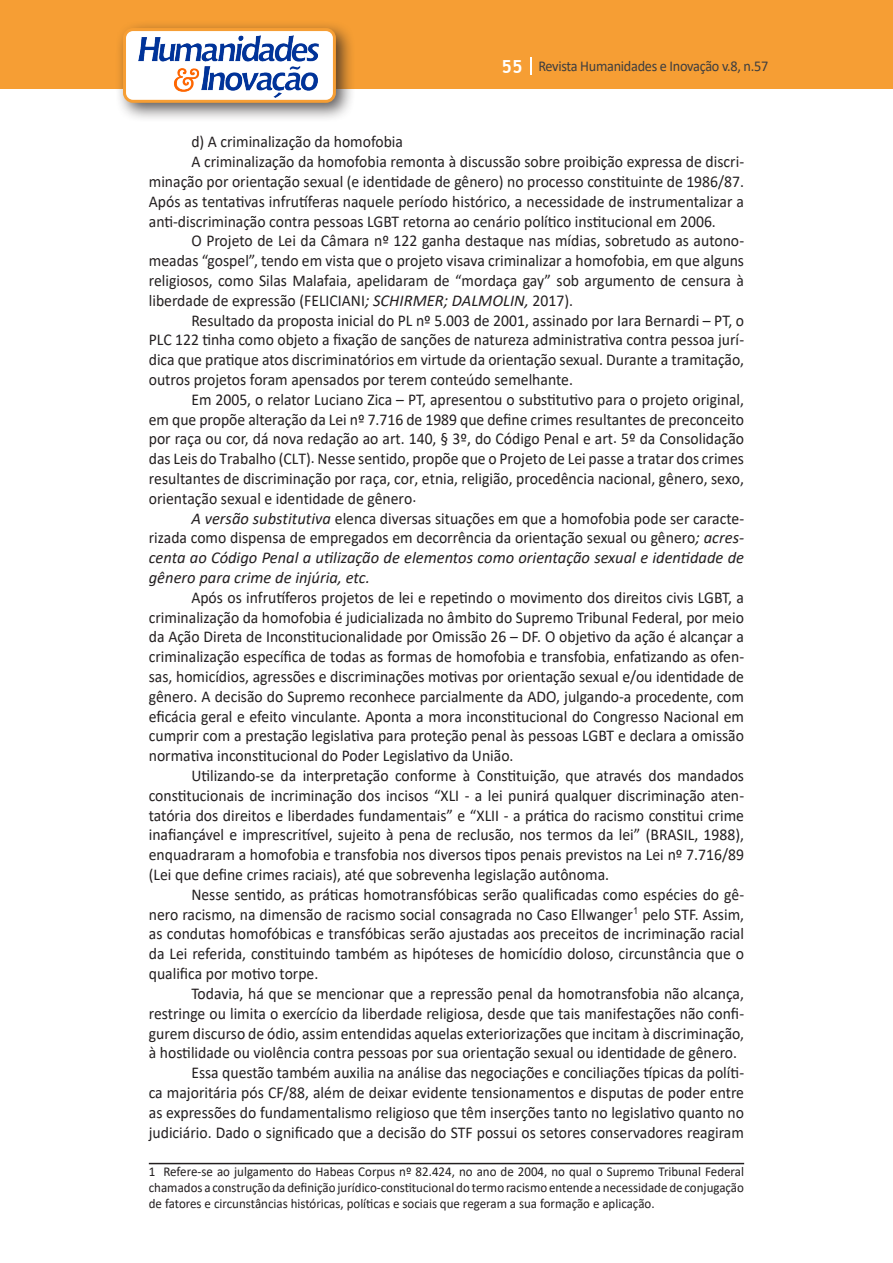
<style>
.page{position:relative;width:893px;height:1263px;background:#fff}
.page>*{position:absolute;margin:0;border:0;box-sizing:border-box;transform-origin:0 0}
.Texto{font:16.5px/19.8px "Calibri";color:#231f20;text-align:justify;scale:.95 1}
.Texto-2{font:italic 16.5px/19.8px "Calibri";color:#231f20;text-align:justify}
.t1{font:15px "Calibri";letter-spacing:-.02em;color:#3e3e3f;scale:.95 1}
.Rodapé{font:13.5px/16.2px "Calibri";color:#231f20;text-align:justify;scale:.96 1}
.s1{font-family:"Trebuchet MS";font-weight:700;font-size:18px;color:#fff}
.s2{font-style:italic}
.s3{font-style:normal}
</style>
<div class="page">
<div style="left:0;top:0;width:893px;height:88px;background:#f69e34"></div>
<svg style="left:530px;top:57px;width:2px;height:18px"></svg>
<div style="left:115px;top:20px;width:241px;height:103px;background:#231f20;opacity:.75"></div>
<div style="left:125px;top:30px;width:209px;height:71px;background:#fff;border-radius:9px"></div>
<img style="left:138px;top:35px;width:181px;height:62px">
<div style="left:123px;top:28px;width:213px;height:75px;border:3px solid #f69e34;border-radius:9px"></div>
<hr style="left:149px;top:1163px;width:595px;height:1px;background:#231f20">
<p class="t1" style="left:501px;top:56px;width:282px"><span class="s1">55</span> Revista Humanidades e Inovação v.8, n.57</p>
<p class="Texto" style="left:191px;top:132px;width:224px">d) A criminalização da homofobia</p>
<p class="Texto" style="left:149px;top:151px;width:628px;text-indent:43px">A criminalização da homofobia remonta à discussão sobre proibição expressa de discri&shy;minação por orientação sexual (e identidade de gênero) no processo constituinte de 1986/87.<br>Após as tentativas infrutíferas naquele período histórico, a necessidade de instrumentalizar a anti-discriminação contra pessoas LGBT retorna ao cenário político institucional em 2006.</p>
<p class="Texto" style="left:149px;top:231px;width:628px;text-indent:43px">O Projeto de Lei da Câmara nº 122 ganha destaque nas mídias, sobretudo as autono&shy;meadas “gospel”, tendo em vista que o projeto visava criminalizar a homofobia, em que alguns religiosos, como Silas Malafaia, apelidaram de “mordaça gay” sob argumento de censura à liberdade de expressão (FELICIANI<span class="s2">; SCHIRMER; DALMOLIN,</span> 2017).</p>
<p class="Texto" style="left:149px;top:310px;width:628px;text-indent:43px">Resultado da proposta inicial do PL nº 5.003 de 2001, assinado por Iara Bernardi – PT, o PLC 122 tinha como objeto a fixação de sanções de natureza administrativa contra pessoa jurí&shy;dica que pratique atos discriminatórios em virtude da orientação sexual. Durante a tramitação, outros projetos foram apensados por terem conteúdo semelhante.</p>
<p class="Texto" style="left:149px;top:389px;width:628px;text-indent:43px">Em 2005, o relator Luciano Zica – PT, apresentou o substitutivo para o projeto original, em que propõe alteração da Lei nº 7.716 de 1989 que define crimes resultantes de preconceito por raça ou cor, dá nova redação ao art. 140, § 3º, do Código Penal e art. 5º da Consolidação das Leis do Trabalho (CLT). Nesse sentido, propõe que o Projeto de Lei passe a tratar dos crimes resultantes de discriminação por raça, cor, etnia, religião, procedência nacional, gênero, sexo, orientação sexual e identidade de gênero.</p>
<p class="Texto-2" style="left:149px;top:507px;width:597px;text-indent:43px">A versão substitutiva <span class="s3">elenca diversas situações em que a homofobia pode ser caracte&shy;rizada como dispensa de empregados em decorrência da orientação sexual ou gênero</span>; acres&shy;centa ao Código Penal a utilização de elementos como orientação sexual e identidade de gênero para crime de injúria, etc.</p>
<p class="Texto" style="left:149px;top:587px;width:628px;text-indent:43px">Após os infrutíferos projetos de lei e repetindo o movimento dos direitos civis LGBT, a criminalização da homofobia é judicializada no âmbito do Supremo Tribunal Federal, por meio da Ação Direta de Inconstitucionalidade por Omissão 26 – DF. O objetivo da ação é alcançar a criminalização específica de todas as formas de homofobia e transfobia, enfatizando as ofen&shy;sas, homicídios, agressões e discriminações motivas por orientação sexual e/ou identidade de gênero. A decisão do Supremo reconhece parcialmente da ADO, julgando-a procedente, com eficácia geral e efeito vinculante. Aponta a mora inconstitucional do Congresso Nacional em cumprir com a prestação legislativa para proteção penal às pessoas LGBT e declara a omissão normativa inconstitucional do Poder Legislativo da União.</p>
<p class="Texto" style="left:149px;top:765px;width:628px;text-indent:43px">Utilizando-se da interpretação conforme à Constituição, que através dos mandados constitucionais de incriminação dos incisos “XLI - a lei punirá qualquer discriminação aten&shy;tatória dos direitos e liberdades fundamentais” e “XLII - a prática do racismo constitui crime inafiançável e imprescritível, sujeito à pena de reclusão, nos termos da lei” (BRASIL, 1988), enquadraram a homofobia e transfobia nos diversos tipos penais previstos na Lei nº 7.716/89 (Lei que define crimes raciais), até que sobrevenha legislação autônoma.</p>
<p class="Texto" style="left:149px;top:884px;width:628px;text-indent:43px">Nesse sentido, as práticas homotransfóbicas serão qualificadas como espécies do gê&shy;nero racismo, na dimensão de racismo social consagrada no Caso Ellwanger<sup>1</sup> pelo STF. Assim, as condutas homofóbicas e transfóbicas serão ajustadas aos preceitos de incriminação racial da Lei referida, constituindo também as hipóteses de homicídio doloso, circunstância que o qualifica por motivo torpe.</p>
<p class="Texto" style="left:149px;top:983px;width:628px;text-indent:43px">Todavia, há que se mencionar que a repressão penal da homotransfobia não alcança, restringe ou limita o exercício da liberdade religiosa, desde que tais manifestações não confi&shy;gurem discurso de ódio, assim entendidas aquelas exteriorizações que incitam à discriminação, à hostilidade ou violência contra pessoas por sua orientação sexual ou identidade de gênero.</p>
<p class="Texto" style="left:149px;top:1062px;width:628px;text-indent:43px">Essa questão também auxilia na análise das negociações e conciliações típicas da políti&shy;ca majoritária pós CF/88, além de deixar evidente tensionamentos e disputas de poder entre as expressões do fundamentalismo religioso que têm inserções tanto no legislativo quanto no judiciário. Dado o significado que a decisão do STF possui os setores conservadores reagiram</p>
<p class="Rodapé" style="left:149px;top:1162px;width:621px">1 Refere-se ao julgamento do Habeas Corpus nº 82.424, no ano de 2004, no qual o Supremo Tribunal Federal chamados a construção da definição jurídico-constitucional do termo racismo entende a necessidade de conjugação de fatores e circunstâncias históricas, políticas e sociais que regeram a sua formação e aplicação.</p>
</div>
